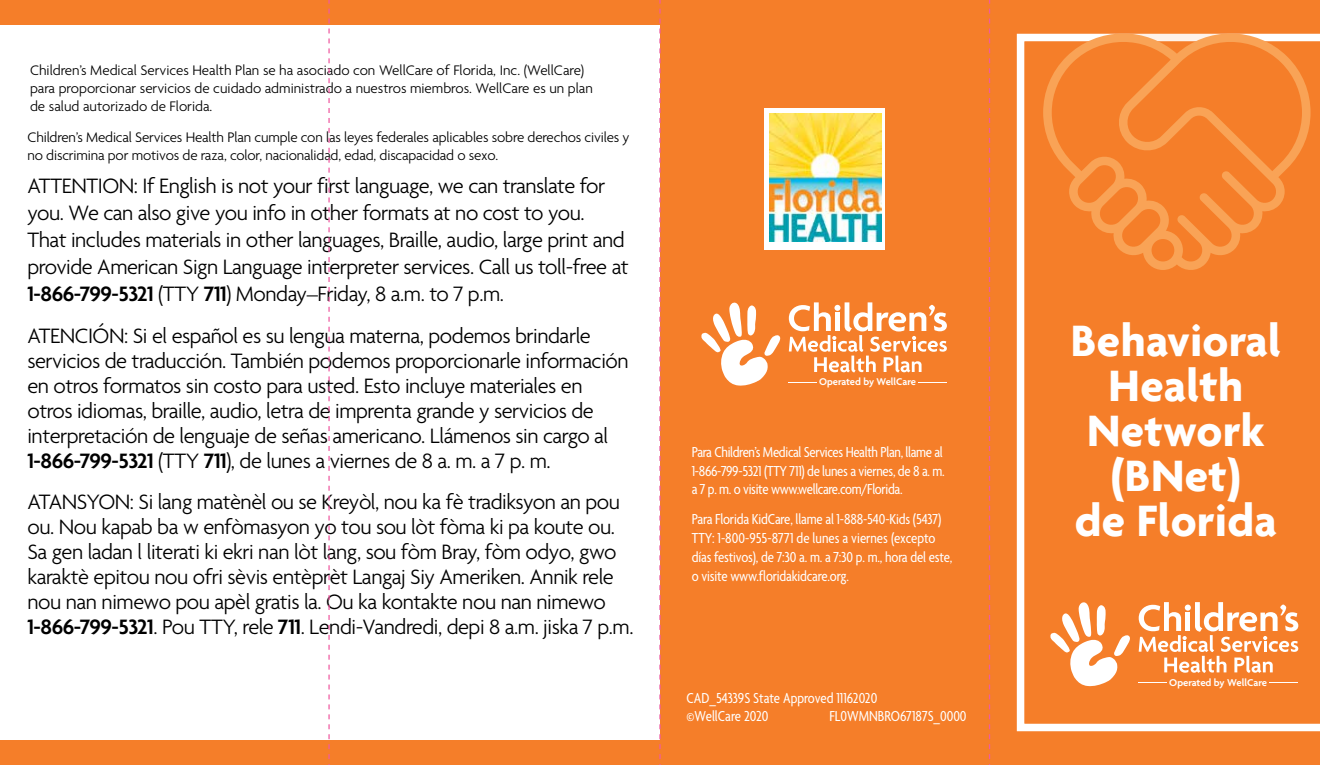
<style>
.page{position:relative;width:1320px;height:765px;background:#fff}
.page>*{position:absolute;margin:0;border:0;box-sizing:border-box;transform-origin:0 0}
.t1{font:700 47.5px/45px "Agenda";letter-spacing:.01em;color:#fff;text-align:center}
.t2{font:300 22.5px/25px "Agenda";letter-spacing:-.02em;color:#000}
.t3{font:condensed 15.62px/18.8px "Agenda";letter-spacing:-.01em;color:#fff}
.t4{font:300 15px/18px "Agenda";letter-spacing:-.01em;color:#000}
.t5{font:600 10.75px "Agenda";color:#fff}
.t6{font:600 10.62px "Agenda";color:#fff}
.s1{font-weight:600}
</style>
<div class="page">
<div style="left:660px;top:0;width:660px;height:765px;background:#f57e29"></div>
<svg style="left:1017px;top:34px;width:303px;height:697px"></svg>
<div style="left:0;top:0;width:995px;height:24px;background:#f57e29"></div>
<div style="left:0;top:740px;width:995px;height:25px;background:#f57e29"></div>
<svg style="left:1138px;top:682px;width:29px;height:1px"></svg>
<svg style="left:1269px;top:682px;width:29px;height:1px"></svg>
<svg style="left:1050px;top:602px;width:80px;height:85px"></svg>
<svg style="left:1139px;top:602px;width:159px;height:71px"></svg>
<svg style="left:1043px;top:33px;width:268px;height:239px"></svg>
<div style="left:764px;top:108px;width:121px;height:141px;background:#fff"></div>
<img style="left:769px;top:114px;width:113px;height:127px">
<svg style="left:788px;top:382px;width:29px;height:1px"></svg>
<svg style="left:918px;top:382px;width:28px;height:1px"></svg>
<svg style="left:701px;top:302px;width:79px;height:84px"></svg>
<svg style="left:789px;top:302px;width:158px;height:70px"></svg>
<svg style="left:659px;top:0;width:2px;height:765px"></svg>
<svg style="left:328px;top:0;width:2px;height:765px"></svg>
<svg style="left:989px;top:0;width:1px;height:765px"></svg>
<p class="t4" style="left:30px;top:60px;width:564px">Children’s Medical Services Health Plan se ha asociado con WellCare of Florida, Inc. (WellCare) para proporcionar servicios de cuidado administrado a nuestros miembros. WellCare es un plan de salud autorizado de Florida.</p>
<p class="t4" style="left:27px;top:128px;width:604px">Children’s Medical Services Health Plan cumple con las leyes federales aplicables sobre derechos civiles y no discrimina por motivos de raza, color, nacionalidad, edad, discapacidad o sexo.</p>
<p class="t2" style="left:27px;top:172px;width:603px;line-height:27px">ATTENTION: If English is not your first language, we can translate for you. We can also give you info in other formats at no cost to you.<br>That includes materials in other languages, Braille, audio, large print and provide American Sign Language interpreter services. Call us toll-free at <span class="s1">1-866-799-5321</span> (TTY <span class="s1">711</span>) Monday–Friday, 8 a.m. to 7 p.m.</p>
<p class="t2" style="left:27px;top:322px;width:603px">ATENCIÓN: Si el español es su lengua materna, podemos brindarle servicios de traducción. También podemos proporcionarle información en otros formatos sin costo para usted. Esto incluye materiales en otros idiomas, braille, audio, letra de imprenta grande y servicios de interpretación de lenguaje de señas americano. Llámenos sin cargo al <span class="s1">1-866-799-5321</span> (TTY <span class="s1">711</span>), de lunes a viernes de 8 a. m. a 7 p. m.</p>
<p class="t2" style="left:27px;top:489px;width:608px">ATANSYON: Si lang matènèl ou se Kreyòl, nou ka fè tradiksyon an pou ou. Nou kapab ba w enfòmasyon yo tou sou lòt fòma ki pa koute ou.<br>Sa gen ladan l literati ki ekri nan lòt lang, sou fòm Bray, fòm odyo, gwo karaktè epitou nou ofri sèvis entèprèt Langaj Siy Ameriken. Annik rele nou nan nimewo pou apèl gratis la. Ou ka kontakte nou nan nimewo <span class="s1">1-866-799-5321</span>. Pou TTY, rele <span class="s1">711</span>. Lendi-Vandredi, depi 8 a.m. jiska 7 p.m.</p>
<p class="t6" style="left:819px;top:375px;width:98px">Operated by WellCare</p>
<p class="t3" style="left:692px;top:442px;width:254px;text-align:justify">Para Children’s Medical Services Health Plan, llame al 1-866-799-5321 (TTY 711) de lunes a viernes, de 8 a. m. a 7 p. m. o visite www.wellcare.com/Florida.</p>
<p class="t3" style="left:692px;top:510px;width:262px">Para Florida KidCare, llame al 1-888-540-Kids (5437)<br>TTY: 1-800-955-8771 de lunes a viernes (excepto días festivos), de 7:30 a. m. a 7:30 p. m., hora del este, o visite www.floridakidcare.org.</p>
<p class="t3" style="left:687px;top:688px;width:192px">CAD_54339S State Approved 11162020 ©WellCare 2020</p>
<p class="t3" style="left:830px;top:707px;width:139px">FL0WMNBRO67187S_0000</p>
<h1 class="t1" style="left:1071px;top:317px;width:211px">Behavioral<br>Health<br>Network (BNet)<br>de Florida</h1>
<p class="t5" style="left:1169px;top:676px;width:99px">Operated by WellCare</p>
</div>
